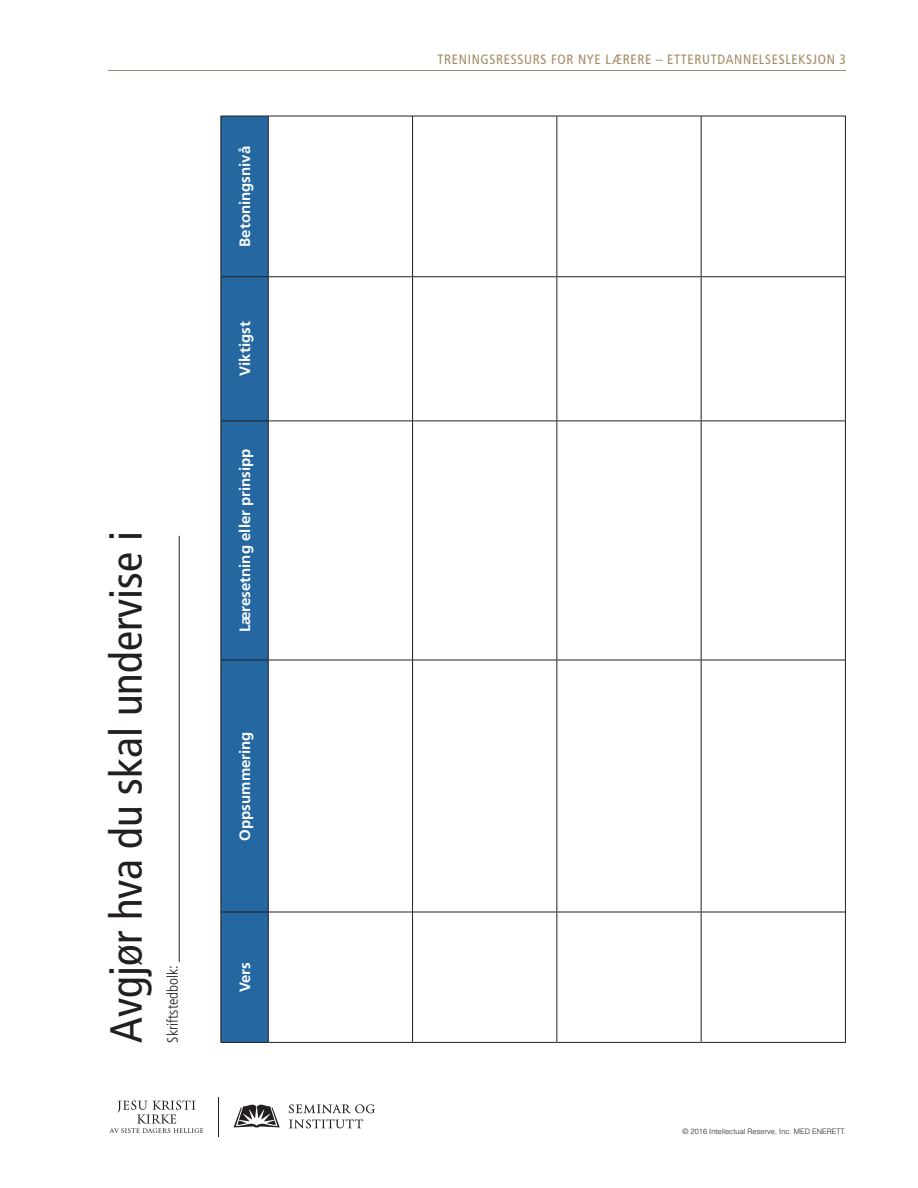
<style>
.page{position:relative;width:918px;height:1188px;background:#fff}
.page>*{position:absolute;margin:0;border:0;box-sizing:border-box;transform-origin:0 0}
.HNDOUT_title{font:condensed 45px "Frutigerlds Lat";color:#231f20}
.FIGtable-TBLHEAD_par{font:700 15px "Frutigerlds Lat";color:#fff}
.FIGtable_title{font:300 condensed 15px "Frutigerlds Lat";color:#231f20}
.PUB_para{font:condensed 13.5px "Frutigerlds Lat";letter-spacing:.05em;color:#a48a62}
.CPYRT_para{font:300 7.5px "Helveticalds Lat";color:#231f20}
</style>
<div class="page">
<svg style="left:234px;top:1105px;width:46px;height:22px"></svg>
<hr style="left:218px;top:1097px;width:1px;height:40px;background:#231f20">
<svg style="left:109px;top:1101px;width:94px;height:32px"></svg>
<svg style="left:289px;top:1104px;width:86px;height:9px"></svg>
<svg style="left:289px;top:1119px;width:74px;height:9px"></svg>
<hr style="left:108px;top:70px;width:738px;height:1px;background:#a48a62">
<hr style="left:179px;top:536px;width:1px;height:426px;background:#231f20">
<div style="left:221px;top:117px;width:47px;height:925px;background:#2467a1"></div>
<hr style="left:220px;top:912px;width:1px;height:131px;background:#231f20">
<hr style="left:221px;top:1042px;width:47px;height:1px;background:#231f20">
<hr style="left:220px;top:660px;width:1px;height:252px;background:#231f20">
<hr style="left:221px;top:912px;width:47px;height:1px;background:#231f20">
<hr style="left:220px;top:421px;width:1px;height:239px;background:#231f20">
<hr style="left:221px;top:660px;width:47px;height:1px;background:#231f20">
<hr style="left:220px;top:277px;width:1px;height:144px;background:#231f20">
<hr style="left:221px;top:421px;width:47px;height:1px;background:#231f20">
<hr style="left:220px;top:116px;width:1px;height:161px;background:#231f20">
<hr style="left:221px;top:276px;width:47px;height:1px;background:#231f20">
<hr style="left:221px;top:116px;width:47px;height:1px;background:#231f20">
<hr style="left:268px;top:912px;width:1px;height:131px;background:#231f20">
<hr style="left:269px;top:1042px;width:143px;height:1px;background:#231f20">
<hr style="left:268px;top:660px;width:1px;height:252px;background:#231f20">
<hr style="left:269px;top:912px;width:143px;height:1px;background:#231f20">
<hr style="left:268px;top:421px;width:1px;height:239px;background:#231f20">
<hr style="left:269px;top:660px;width:143px;height:1px;background:#231f20">
<hr style="left:268px;top:277px;width:1px;height:144px;background:#231f20">
<hr style="left:269px;top:421px;width:143px;height:1px;background:#231f20">
<hr style="left:268px;top:116px;width:1px;height:161px;background:#231f20">
<hr style="left:269px;top:276px;width:143px;height:1px;background:#231f20">
<hr style="left:269px;top:116px;width:143px;height:1px;background:#231f20">
<hr style="left:412px;top:912px;width:1px;height:131px;background:#231f20">
<hr style="left:413px;top:1042px;width:143px;height:1px;background:#231f20">
<hr style="left:412px;top:660px;width:1px;height:252px;background:#231f20">
<hr style="left:413px;top:912px;width:143px;height:1px;background:#231f20">
<hr style="left:412px;top:421px;width:1px;height:239px;background:#231f20">
<hr style="left:413px;top:660px;width:143px;height:1px;background:#231f20">
<hr style="left:412px;top:277px;width:1px;height:144px;background:#231f20">
<hr style="left:413px;top:421px;width:143px;height:1px;background:#231f20">
<hr style="left:412px;top:116px;width:1px;height:161px;background:#231f20">
<hr style="left:413px;top:276px;width:143px;height:1px;background:#231f20">
<hr style="left:413px;top:116px;width:143px;height:1px;background:#231f20">
<hr style="left:556px;top:912px;width:1px;height:131px;background:#231f20">
<hr style="left:557px;top:1042px;width:144px;height:1px;background:#231f20">
<hr style="left:556px;top:660px;width:1px;height:252px;background:#231f20">
<hr style="left:557px;top:912px;width:144px;height:1px;background:#231f20">
<hr style="left:556px;top:421px;width:1px;height:239px;background:#231f20">
<hr style="left:557px;top:660px;width:144px;height:1px;background:#231f20">
<hr style="left:556px;top:277px;width:1px;height:144px;background:#231f20">
<hr style="left:557px;top:421px;width:144px;height:1px;background:#231f20">
<hr style="left:556px;top:116px;width:1px;height:161px;background:#231f20">
<hr style="left:557px;top:276px;width:144px;height:1px;background:#231f20">
<hr style="left:557px;top:116px;width:144px;height:1px;background:#231f20">
<hr style="left:701px;top:912px;width:1px;height:131px;background:#231f20">
<hr style="left:702px;top:1042px;width:143px;height:1px;background:#231f20">
<hr style="left:701px;top:660px;width:1px;height:252px;background:#231f20">
<hr style="left:702px;top:912px;width:143px;height:1px;background:#231f20">
<hr style="left:701px;top:421px;width:1px;height:239px;background:#231f20">
<hr style="left:702px;top:660px;width:143px;height:1px;background:#231f20">
<hr style="left:701px;top:277px;width:1px;height:144px;background:#231f20">
<hr style="left:702px;top:421px;width:143px;height:1px;background:#231f20">
<hr style="left:701px;top:116px;width:1px;height:161px;background:#231f20">
<hr style="left:702px;top:276px;width:143px;height:1px;background:#231f20">
<hr style="left:702px;top:116px;width:143px;height:1px;background:#231f20">
<hr style="left:845px;top:912px;width:1px;height:131px;background:#231f20">
<hr style="left:845px;top:660px;width:1px;height:252px;background:#231f20">
<hr style="left:845px;top:421px;width:1px;height:239px;background:#231f20">
<hr style="left:845px;top:277px;width:1px;height:144px;background:#231f20">
<hr style="left:845px;top:116px;width:1px;height:161px;background:#231f20">
<p class="FIGtable-TBLHEAD_par" style="left:234px;top:247px;width:102px;rotate:-90deg">Betoningsnivå</p>
<p class="FIGtable-TBLHEAD_par" style="left:234px;top:376px;width:56px;rotate:-90deg">Viktigst</p>
<p class="HNDOUT_title" style="left:91px;top:1043px;width:513px;rotate:-90deg">Avgjør hva du skal undervise i</p>
<p class="FIGtable-TBLHEAD_par" style="left:234px;top:632px;width:185px;rotate:-90deg">Læresetning eller prinsipp</p>
<p class="FIGtable-TBLHEAD_par" style="left:234px;top:841px;width:111px;rotate:-90deg">Oppsummering</p>
<p class="FIGtable_title" style="left:161px;top:1043px;width:79px;rotate:-90deg">Skriftstedbolk:</p>
<p class="FIGtable-TBLHEAD_par" style="left:234px;top:992px;width:32px;rotate:-90deg">Vers</p>
<p class="PUB_para" style="left:438px;top:49px;width:410px">TRENINGSRESSURS FOR NYE LÆRERE – ETTERUTDANNELSESLEKSJON 3</p>
<p class="CPYRT_para" style="left:682px;top:1125px;width:165px">© 2016 Intellectual Reserve, Inc. MED ENERETT.</p>
</div>
